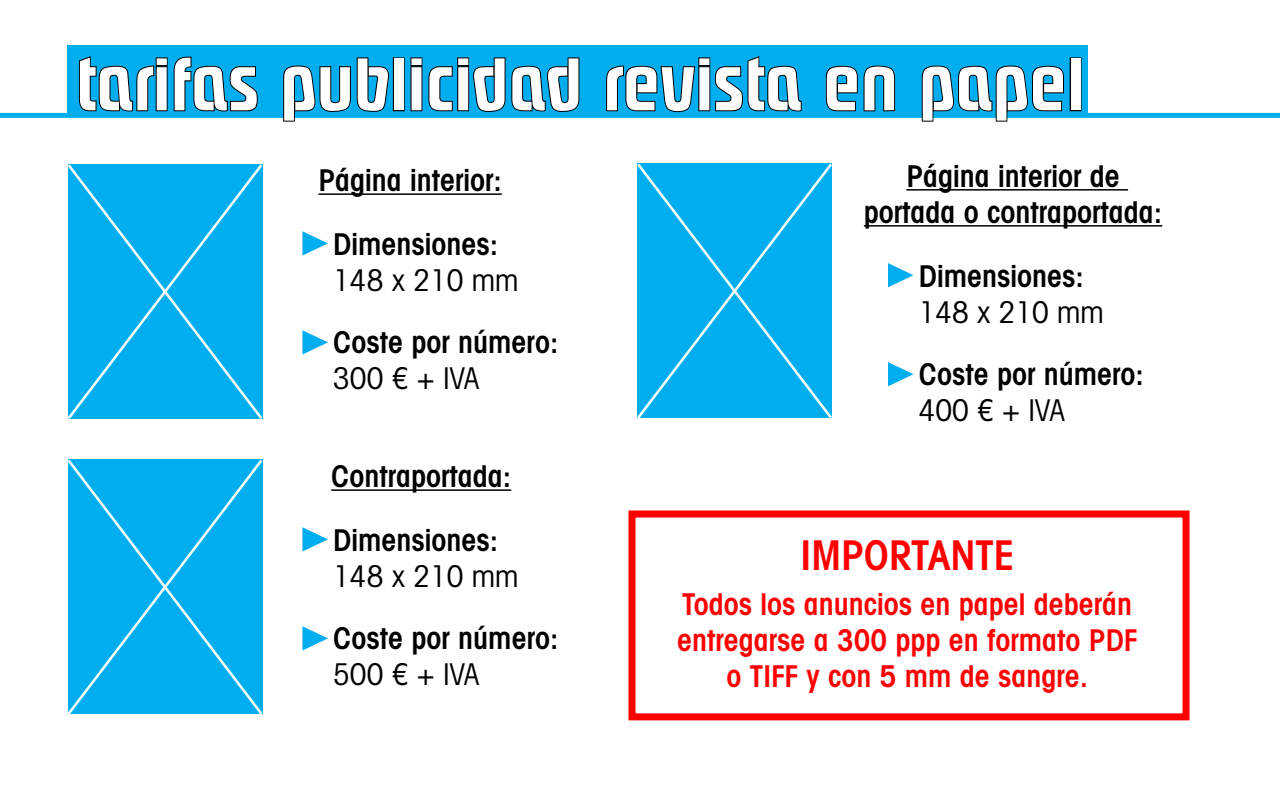
<style>
.page{position:relative;width:1280px;height:800px;background:#fff}
.page>*{position:absolute;margin:0;border:0;box-sizing:border-box;transform-origin:0 0}
.t1{font:500 72px "Phrastic";color:#fff}
.t2{font:600 condensed 41px "Avant Garde";color:#f00}
.t3{font:600 condensed 30px/63.7px "Avant Garde";color:#000;text-align:center}
.t4{font:600 condensed 30px/36px "Avant Garde";color:#f00;text-align:center}
.t5{font:condensed 30px "Avant Garde";color:#000}
</style>
<div class="page">
<div style="left:0;top:113px;width:1280px;height:5px;background:#00aeef"></div>
<div style="left:68px;top:45px;width:1020px;height:71px;background:#00aeef"></div>
<svg style="left:78px;top:56px;width:180px;height:56px"></svg>
<svg style="left:282px;top:57px;width:108px;height:65px"></svg>
<div style="left:393px;top:57px;width:12px;height:54px;border:2px solid #000"></div>
<svg style="left:410px;top:57px;width:170px;height:55px"></svg>
<svg style="left:606px;top:56px;width:196px;height:57px"></svg>
<svg style="left:825px;top:65px;width:71px;height:47px"></svg>
<svg style="left:921px;top:65px;width:144px;height:57px"></svg>
<div style="left:1070px;top:57px;width:12px;height:54px;border:2px solid #000"></div>
<div style="left:68px;top:164px;width:195px;height:255px;background:#00aeef"></div>
<hr style="left:906px;top:189px;width:222px;height:2px;background:#000">
<hr style="left:864px;top:225px;width:298px;height:2px;background:#000">
<svg style="left:888px;top:263px;width:26px;height:24px"></svg>
<svg style="left:888px;top:362px;width:26px;height:24px"></svg>
<hr style="left:318px;top:193px;width:184px;height:2px;background:#000">
<svg style="left:302px;top:231px;width:26px;height:25px"></svg>
<svg style="left:302px;top:330px;width:26px;height:25px"></svg>
<hr style="left:331px;top:489px;width:180px;height:2px;background:#000">
<svg style="left:302px;top:527px;width:26px;height:25px"></svg>
<svg style="left:302px;top:626px;width:26px;height:25px"></svg>
<div style="left:637px;top:163px;width:195px;height:255px;background:#00aeef"></div>
<div style="left:68px;top:459px;width:195px;height:255px;background:#00aeef"></div>
<div style="left:628px;top:510px;width:562px;height:210px;border:7px solid #f00"></div>
<h1 class="t1" style="left:76px;top:46px;width:1010px">tarifas publicidad revista en papel</h1>
<p class="t3" style="left:318px;top:148px;width:185px">Página interior:<br>Dimensiones:</p>
<p class="t5" style="left:333px;top:261px;width:187px">148 x 210 mm</p>
<p class="t3" style="left:333px;top:310px;width:227px">Coste por número:</p>
<p class="t5" style="left:333px;top:360px;width:147px">300 € + IVA</p>
<p class="t3" style="left:331px;top:444px;width:182px;text-align:left">Contraportada:<br>Dimensiones:</p>
<p class="t5" style="left:333px;top:557px;width:187px">148 x 210 mm</p>
<p class="t3" style="left:333px;top:606px;width:227px">Coste por número:</p>
<p class="t5" style="left:333px;top:656px;width:147px">500 € + IVA</p>
<p class="t3" style="left:864px;top:158px;width:300px;line-height:36px">Página interior de portada o contraportada:</p>
<p class="t3" style="left:919px;top:244px;width:166px">Dimensiones:</p>
<p class="t5" style="left:919px;top:293px;width:187px">148 x 210 mm</p>
<p class="t3" style="left:919px;top:342px;width:227px">Coste por número:</p>
<p class="t5" style="left:919px;top:392px;width:147px">400 € + IVA</p>
<h2 class="t2" style="left:800px;top:530px;width:216px">IMPORTANTE</h2>
<p class="t4" style="left:677px;top:586px;width:462px">Todos los anuncios en papel deberán entregarse a 300 ppp en formato PDF o TIFF y con 5 mm de sangre.</p>
</div>
